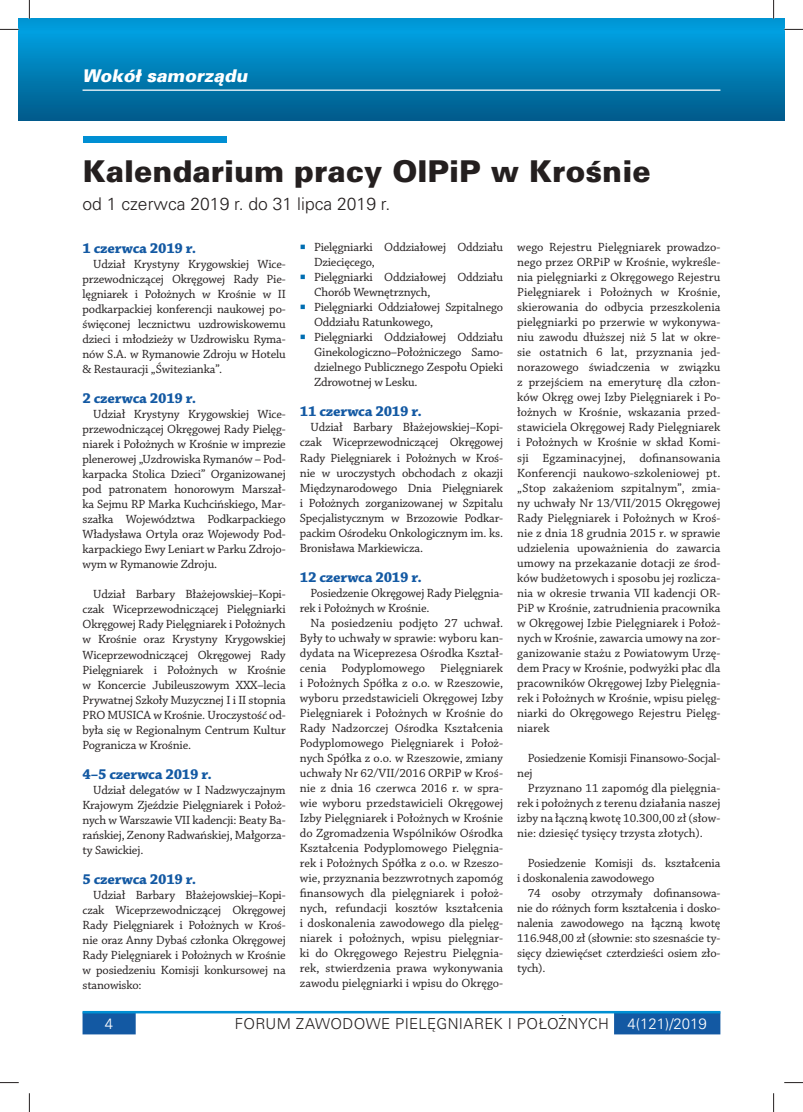
<style>
.page{position:relative;width:803px;height:1112px;background:#fff}
.page>*{position:absolute;margin:0;border:0;box-sizing:border-box;transform-origin:0 0}
.t1{font:30px "USA Black";color:#241f1f}
.t2{font:17.5px "USA Light";color:#241f1f}
.t3{font:italic 17.5px "USA Black";color:#fff}
.t4{font:700 15px "Chaparral Pro";letter-spacing:-.015em;color:#1359a3}
.t5{font:15px "USA Light";letter-spacing:.02em;color:#241f1f}
.t6{font:15px "USA Light";color:#fff}
.t7{font:12.5px/15px "Chaparral Pro";letter-spacing:-.015em;color:#241f1f;text-align:justify}
.s1{color:#fff}
</style>
<div class="page">
<div style="left:19px;top:19px;width:754px;height:101px;background:linear-gradient(to bottom,#00a5e6,#005b8b)"></div>
<svg style="left:83px;top:1013px;width:637px;height:21px"></svg>
<hr style="left:83px;top:1010px;width:637px;height:3px;background:#008fd3">
<svg style="left:773px;top:19px;width:11px;height:101px"></svg>
<hr style="left:83px;top:89px;width:637px;height:2px;background:#fff">
<div style="left:83px;top:136px;width:143px;height:7px;background:#008fd3"></div>
<svg style="left:0;top:29px;width:19px;height:1px"></svg>
<svg style="left:784px;top:29px;width:19px;height:1px"></svg>
<svg style="left:0;top:1082px;width:19px;height:1px"></svg>
<svg style="left:784px;top:1082px;width:19px;height:1px"></svg>
<svg style="left:29px;top:0;width:1px;height:19px"></svg>
<svg style="left:29px;top:1093px;width:1px;height:18px"></svg>
<svg style="left:773px;top:0;width:1px;height:19px"></svg>
<svg style="left:773px;top:1093px;width:1px;height:18px"></svg>
<h2 class="t3" style="left:83px;top:66px;width:167px">Wokół samorządu</h2>
<h1 class="t1" style="left:83px;top:154px;width:570px">Kalendarium pracy OIPiP w Krośnie</h1>
<h2 class="t2" style="left:83px;top:194px;width:309px">OD 1 CZERWCA 2019 R. DO 31 LIPCA 2019 R.</h2>
<p class="t4" style="left:83px;top:239px;width:115px">1 czerwca 2019 r.</p>
<p class="t7" style="left:83px;top:257px;width:205px;text-indent:11px">Udział Krystyny Krygowskiej Wice&shy;przewodniczącej Okręgowej Rady Pie&shy;lęgniarek i Położnych w Krośnie w II podkarpackiej konferencji naukowej po&shy;święconej lecznictwu uzdrowiskowemu dzieci i młodzieży w Uzdrowisku Ryma&shy;nów S.A. w Rymanowie Zdroju w Hotelu &amp; Restauracji „Świtezianka”.</p>
<p class="t4" style="left:83px;top:389px;width:115px">2 czerwca 2019 r.</p>
<p class="t7" style="left:83px;top:407px;width:205px;text-indent:11px">Udział Krystyny Krygowskiej Wice&shy;przewodniczącej Okręgowej Rady Pielęg&shy;niarek i Położnych w Krośnie w imprezie plenerowej „Uzdrowiska Rymanów – Pod&shy;karpacka Stolica Dzieci” Organizowanej pod patronatem honorowym Marszał&shy;ka Sejmu RP Marka Kuchcińskiego, Mar&shy;szałka Województwa Podkarpackiego Władysława Ortyla oraz Wojewody Pod&shy;karpackiego Ewy Leniart w Parku Zdrojo&shy;wym w Rymanowie Zdroju.</p>
<p class="t7" style="left:83px;top:587px;width:205px;text-indent:11px">Udział Barbary Błażejowskiej–Kopi&shy;czak Wiceprzewodniczącej Pielęgniarki Okręgowej Rady Pielęgniarek i Położnych w Krośnie oraz Krystyny Krygowskiej Wiceprzewodniczącej Okręgowej Rady Pielęgniarek i Położnych w Krośnie w Koncercie Jubileuszowym XXX–lecia Prywatnej Szkoły Muzycznej I i II stopnia PRO MUSICA w Krośnie. Uroczystość od&shy;była się w Regionalnym Centrum Kultur Pogranicza w Krośnie.</p>
<p class="t4" style="left:83px;top:764px;width:131px">4–5 czerwca 2019 r.</p>
<p class="t7" style="left:83px;top:782px;width:205px;text-indent:11px">Udział delegatów w I Nadzwyczajnym Krajowym Zjeździe Pielęgniarek i Położ&shy;nych w Warszawie VII kadencji: Beaty Ba&shy;rańskiej, Zenony Radwańskiej, Małgorza&shy;ty Sawickiej.</p>
<p class="t4" style="left:83px;top:869px;width:115px">5 czerwca 2019 r.</p>
<p class="t7" style="left:83px;top:887px;width:205px;text-indent:11px">Udział Barbary Błażejowskiej–Kopi&shy;czak Wiceprzewodniczącej Okręgowej Rady Pielęgniarek i Położnych w Kroś&shy;nie oraz Anny Dybaś członka Okręgowej Rady Pielęgniarek i Położnych w Krośnie w posiedzeniu Komisji konkursowej na stanowisko:</p>
<p class="t7" style="left:314px;top:240px;width:190px;text-align:left">Pielęgniarki Oddziałowej Oddziału<br>Dziecięcego,<br>Pielęgniarki Oddziałowej Oddziału<br>Chorób Wewnętrznych,<br>Pielęgniarki Oddziałowej Szpitalnego<br>Oddziału Ratunkowego,<br>Pielęgniarki Oddziałowej Oddziału<br>Ginekologiczno–Położniczego Samo&shy;dzielnego Publicznego Zespołu Opieki<br>Zdrowotnej w Lesku.</p>
<p class="t4" style="left:300px;top:403px;width:124px">11 czerwca 2019 r.</p>
<p class="t7" style="left:300px;top:420px;width:205px;text-indent:11px">Udział Barbary Błażejowskiej–Kopi&shy;czak Wiceprzewodniczącej Okręgowej Rady Pielęgniarek i Położnych w Kroś&shy;nie w uroczystych obchodach z okazji Międzynarodowego Dnia Pielęgniarek i Położnych zorganizowanej w Szpitalu Specjalistycznym w Brzozowie Podkar&shy;packim Ośrodeku Onkologicznym im. ks.<br>Bronisława Markiewicza.</p>
<p class="t4" style="left:300px;top:568px;width:124px">12 czerwca 2019 r.</p>
<p class="t7" style="left:300px;top:585px;width:205px;text-indent:11px">Posiedzenie Okręgowej Rady Pielęgnia&shy;rek i Położnych w Krośnie.</p>
<p class="t7" style="left:300px;top:615px;width:205px;text-indent:11px">Na posiedzeniu podjęto 27 uchwał.<br>Były to uchwały w sprawie: wyboru kan&shy;dydata na Wiceprezesa Ośrodka Kształ&shy;cenia Podyplomowego Pielęgniarek i Położnych Spółka z o.o. w Rzeszowie, wyboru przedstawicieli Okręgowej Izby Pielęgniarek i Położnych w Krośnie do Rady Nadzorczej Ośrodka Kształcenia Podyplomowego Pielęgniarek i Położ&shy;nych Spółka z o.o. w Rzeszowie, zmiany uchwały Nr 62/VII/2016 ORPiP w Kroś&shy;nie z dnia 16 czerwca 2016 r. w spra&shy;wie wyboru przedstawicieli Okręgowej Izby Pielęgniarek i Położnych w Krośnie do Zgromadzenia Wspólników Ośrodka Kształcenia Podyplomowego Pielęgnia&shy;rek i Położnych Spółka z o.o. w Rzeszo&shy;wie, przyznania bezzwrotnych zapomóg finansowych dla pielęgniarek i położ&shy;nych, refundacji kosztów kształcenia i doskonalenia zawodowego dla pielęg&shy;niarek i położnych, wpisu pielęgniar&shy;ki do Okręgowego Rejestru Pielęgnia&shy;rek, stwierdzenia prawa wykonywania zawodu pielęgniarki i wpisu do Okręgo-</p>
<p class="t7" style="left:517px;top:240px;width:205px">wego Rejestru Pielęgniarek prowadzo&shy;nego przez ORPiP w Krośnie, wykreśle&shy;nia pielęgniarki z Okręgowego Rejestru Pielęgniarek i Położnych w Krośnie, skierowania do odbycia przeszkolenia pielęgniarki po przerwie w wykonywa&shy;niu zawodu dłuższej niż 5 lat w okre&shy;sie ostatnich 6 lat, przyznania jed&shy;norazowego świadczenia w związku z przejściem na emeryturę dla człon&shy;ków Okręg owej Izby Pielęgniarek i Po&shy;łożnych w Krośnie, wskazania przed&shy;stawiciela Okręgowej Rady Pielęgniarek i Położnych w Krośnie w skład Komi&shy;sji Egzaminacyjnej, dofinansowania Konferencji naukowo-szkoleniowej pt. „Stop zakażeniom szpitalnym”, zmia&shy;ny uchwały Nr 13/VII/2015 Okręgowej Rady Pielęgniarek i Położnych w Kroś&shy;nie z dnia 18 grudnia 2015 r. w sprawie udzielenia upoważnienia do zawarcia umowy na przekazanie dotacji ze środ&shy;ków budżetowych i sposobu jej rozlicza&shy;nia w okresie trwania VII kadencji OR-PiP w Krośnie, zatrudnienia pracownika w Okręgowej Izbie Pielęgniarek i Położ&shy;nych w Krośnie, zawarcia umowy na zor&shy;ganizowanie stażu z Powiatowym Urzę&shy;dem Pracy w Krośnie, podwyżki płac dla pracowników Okręgowej Izby Pielęgnia&shy;rek i Położnych w Krośnie, wpisu pielęg&shy;niarki do Okręgowego Rejestru Pielęg&shy;niarek</p>
<p class="t7" style="left:517px;top:750px;width:205px;text-indent:11px">Posiedzenie Komisji Finansowo-Socjal&shy;nej</p>
<p class="t7" style="left:517px;top:780px;width:205px;text-indent:11px">Przyznano 11 zapomóg dla pielęgnia&shy;rek i położnych z terenu działania naszej izby na łączną kwotę 10.300,00 zł (słow&shy;nie: dziesięć tysięcy trzysta złotych).</p>
<p class="t7" style="left:517px;top:855px;width:205px;text-indent:11px">Posiedzenie Komisji ds. kształcenia i doskonalenia zawodowego</p>
<p class="t7" style="left:517px;top:885px;width:205px;text-indent:11px">74 osoby otrzymały dofinansowa&shy;nie do różnych form kształcenia i dosko&shy;nalenia zawodowego na łączną kwotę 116.948,00 zł (słownie: sto szesnaście ty&shy;sięcy dziewięćset czterdzieści osiem zło&shy;tych).</p>
<p class="t6" style="left:105px;top:1015px;width:10px">4</p>
<p class="t5" style="left:235px;top:1015px;width:474px">FORUM ZAWODOWE PIELĘGNIAREK I POŁOŻNYCH <span class="s1">4(121)/2019</span></p>
</div>
